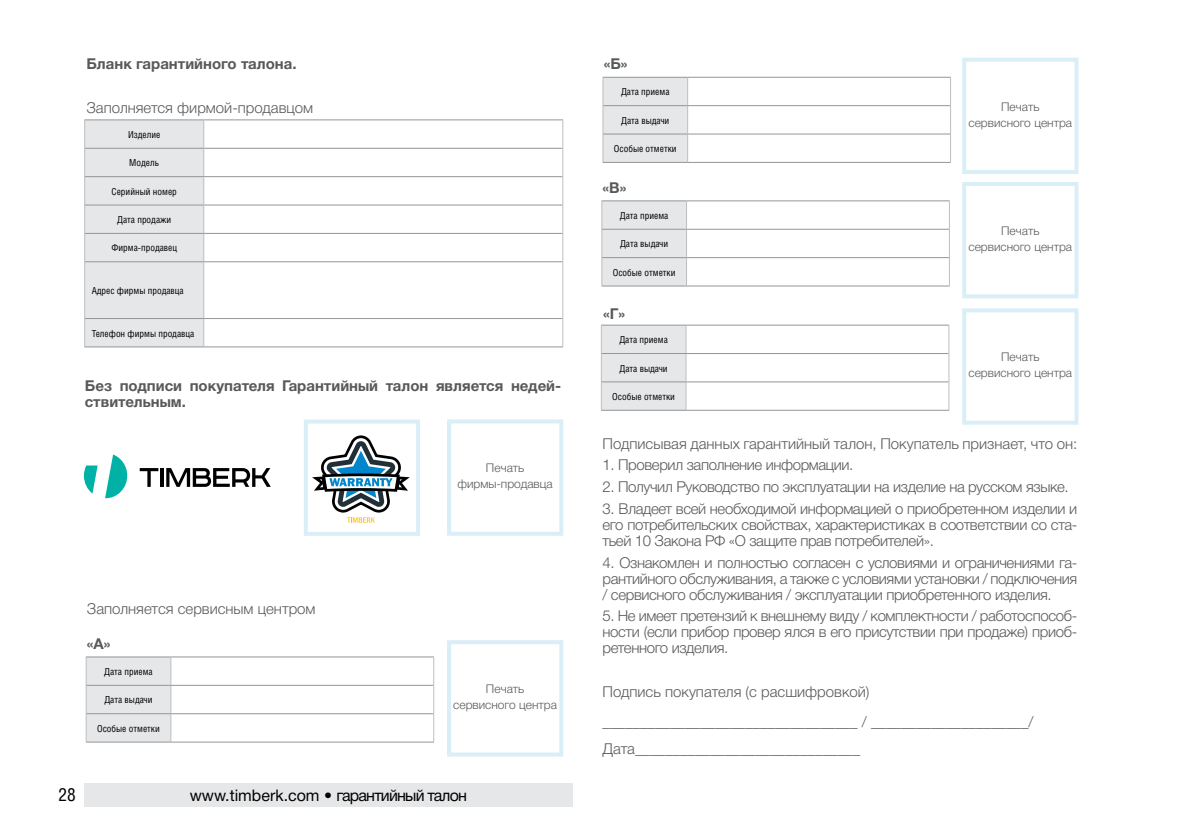
<style>
.page{position:relative;width:1191px;height:840px;background:#fff}
.page>*{position:absolute;margin:0;border:0;box-sizing:border-box;transform-origin:0 0}
.t1{font:18px "Helios Cond C";color:#000}
.t2{font:16px "Helvetica Neue Cyr";letter-spacing:-.05em;color:#000}
.t3{font:300 15px/16px "Helvetica Neue Cyr";letter-spacing:-.025em;color:#58595b;text-align:justify}
.t4{font:300 15px "Helvetica Neue Cyr";color:#58595b}
.t5{font:700 15px/16px "Helvetica Neue Cyr";color:#58595b}
.t6{font:300 12px/16px "Helvetica Neue Cyr";color:#58595b;text-align:center}
.t7{font:9.6px "Helios Cond C";color:#000}
</style>
<div class="page">
<div style="left:84px;top:782px;width:489px;height:24px;background:#e6e7e8"></div>
<div style="left:304px;top:419px;width:116px;height:116px;border:4px solid #a2d5ed"></div>
<div style="left:447px;top:419px;width:116px;height:116px;border:4px solid #a2d5ed"></div>
<div style="left:447px;top:639px;width:116px;height:117px;border:4px solid #a2d5ed"></div>
<div style="left:962px;top:58px;width:116px;height:116px;border:4px solid #a2d5ed"></div>
<div style="left:962px;top:182px;width:116px;height:116px;border:4px solid #a2d5ed"></div>
<div style="left:962px;top:308px;width:116px;height:116px;border:4px solid #a2d5ed"></div>
<hr style="left:204px;top:148px;width:358px;height:1px;background:#939598">
<hr style="left:204px;top:176px;width:358px;height:1px;background:#939598">
<hr style="left:204px;top:204px;width:358px;height:1px;background:#939598">
<hr style="left:204px;top:119px;width:359px;height:1px;background:#939598">
<hr style="left:204px;top:233px;width:358px;height:1px;background:#939598">
<hr style="left:204px;top:261px;width:358px;height:1px;background:#939598">
<hr style="left:204px;top:318px;width:358px;height:1px;background:#939598">
<hr style="left:204px;top:346px;width:359px;height:1px;background:#939598">
<svg style="left:562px;top:120px;width:1px;height:141px"></svg>
<hr style="left:562px;top:261px;width:1px;height:57px;background:#bcbec0">
<svg style="left:562px;top:318px;width:1px;height:28px"></svg>
<hr style="left:84px;top:119px;width:120px;height:1px;background:#939598">
<svg style="left:84px;top:120px;width:120px;height:226px;background:#e2e3e4"></svg>
<hr style="left:84px;top:346px;width:120px;height:1px;background:#939598">
<hr style="left:171px;top:684px;width:262px;height:1px;background:#939598">
<hr style="left:171px;top:712px;width:262px;height:1px;background:#939598">
<hr style="left:171px;top:741px;width:263px;height:1px;background:#939598">
<hr style="left:171px;top:656px;width:263px;height:1px;background:#939598">
<svg style="left:433px;top:657px;width:1px;height:84px"></svg>
<svg style="left:86px;top:656px;width:85px;height:85px;background:#e2e3e4"></svg>
<hr style="left:86px;top:684px;width:85px;height:1px;background:#939598">
<hr style="left:86px;top:712px;width:85px;height:1px;background:#939598">
<hr style="left:86px;top:741px;width:85px;height:1px;background:#939598">
<hr style="left:687px;top:105px;width:263px;height:1px;background:#939598">
<hr style="left:687px;top:133px;width:263px;height:1px;background:#939598">
<hr style="left:687px;top:162px;width:263px;height:1px;background:#939598">
<hr style="left:687px;top:77px;width:263px;height:1px;background:#939598">
<svg style="left:950px;top:78px;width:1px;height:84px"></svg>
<svg style="left:602px;top:77px;width:86px;height:85px;background:#e3e4e5"></svg>
<hr style="left:603px;top:105px;width:84px;height:1px;background:#939598">
<hr style="left:603px;top:133px;width:84px;height:1px;background:#939598">
<hr style="left:603px;top:162px;width:84px;height:1px;background:#939598">
<hr style="left:686px;top:229px;width:263px;height:1px;background:#939598">
<hr style="left:686px;top:257px;width:263px;height:1px;background:#939598">
<hr style="left:686px;top:285px;width:263px;height:1px;background:#939598">
<hr style="left:686px;top:200px;width:263px;height:1px;background:#939598">
<svg style="left:949px;top:201px;width:1px;height:84px"></svg>
<hr style="left:601px;top:200px;width:85px;height:1px;background:#939598">
<svg style="left:601px;top:201px;width:86px;height:85px;background:#e4e5e6"></svg>
<hr style="left:602px;top:229px;width:84px;height:1px;background:#939598">
<hr style="left:602px;top:257px;width:84px;height:1px;background:#939598">
<hr style="left:601px;top:285px;width:85px;height:1px;background:#939598">
<hr style="left:686px;top:353px;width:262px;height:1px;background:#939598">
<hr style="left:686px;top:381px;width:262px;height:1px;background:#939598">
<hr style="left:686px;top:409px;width:263px;height:1px;background:#939598">
<hr style="left:686px;top:324px;width:263px;height:1px;background:#939598">
<svg style="left:948px;top:325px;width:1px;height:84px"></svg>
<hr style="left:601px;top:324px;width:85px;height:1px;background:#939598">
<div style="left:601px;top:325px;width:85px;height:84px;background:#e6e7e8"></div>
<hr style="left:601px;top:353px;width:85px;height:1px;background:#939598">
<hr style="left:601px;top:381px;width:85px;height:1px;background:#939598">
<hr style="left:601px;top:409px;width:85px;height:1px;background:#939598">
<svg style="left:312px;top:435px;width:98px;height:87px"></svg>
<svg style="left:105px;top:454px;width:22px;height:44px"></svg>
<svg style="left:84px;top:465px;width:14px;height:28px"></svg>
<svg style="left:140px;top:468px;width:18px;height:18px"></svg>
<hr style="left:160px;top:468px;width:4px;height:18px;background:#000">
<svg style="left:166px;top:468px;width:105px;height:18px"></svg>
<p class="t5" style="left:86px;top:56px;width:212px">Бланк гарантийного талона.</p>
<p class="t4" style="left:86px;top:99px;width:228px">Заполняется фирмой-продавцом</p>
<p class="t7" style="left:128px;top:129px;width:34px">Изделие</p>
<p class="t7" style="left:129px;top:157px;width:31px">Модель</p>
<p class="t7" style="left:112px;top:185px;width:67px">Серийный номер</p>
<p class="t7" style="left:117px;top:214px;width:56px">Дата продажи</p>
<p class="t7" style="left:111px;top:242px;width:67px">Фирма-продавец</p>
<p class="t7" style="left:92px;top:284px;width:94px">Адрес фирмы продавца</p>
<p class="t7" style="left:92px;top:327px;width:104px">Телефон фирмы продавца</p>
<p class="t5" style="left:85px;top:378px;width:478px">Без подписи покупателя Гарантийный талон является недей&shy;ствительным.</p>
<p class="t4" style="left:87px;top:600px;width:230px">Заполняется сервисным центром</p>
<p class="t5" style="left:87px;top:635px;width:25px">«А»</p>
<p class="t7" style="left:104px;top:665px;width:50px">Дата приема</p>
<p class="t7" style="left:104px;top:693px;width:50px">Дата выдачи</p>
<p class="t7" style="left:97px;top:722px;width:64px">Особые отметки</p>
<p class="t6" style="left:457px;top:460px;width:97px">Печать фирмы-продавца</p>
<p class="t6" style="left:453px;top:680px;width:105px">Печать сервисного центра</p>
<p class="t1" style="left:58px;top:783px;width:19px">28</p>
<p class="t2" style="left:190px;top:786px;width:279px">www.timberk.com • гарантийный талон</p>
<p class="t5" style="left:604px;top:56px;width:25px">«Б»</p>
<p class="t7" style="left:621px;top:86px;width:50px">Дата приема</p>
<p class="t7" style="left:621px;top:114px;width:50px">Дата выдачи</p>
<p class="t7" style="left:614px;top:143px;width:64px">Особые отметки</p>
<p class="t5" style="left:602px;top:179px;width:25px">«В»</p>
<p class="t7" style="left:620px;top:209px;width:50px">Дата приема</p>
<p class="t7" style="left:620px;top:238px;width:50px">Дата выдачи</p>
<p class="t7" style="left:613px;top:266px;width:64px">Особые отметки</p>
<p class="t5" style="left:603px;top:306px;width:23px">«Г»</p>
<p class="t6" style="left:968px;top:98px;width:105px">Печать сервисного центра</p>
<p class="t6" style="left:968px;top:223px;width:105px">Печать сервисного центра</p>
<p class="t7" style="left:619px;top:334px;width:50px">Дата приема</p>
<p class="t7" style="left:619px;top:362px;width:50px">Дата выдачи</p>
<p class="t7" style="left:612px;top:390px;width:64px">Особые отметки</p>
<p class="t4" style="left:602px;top:435px;width:476px">Подписывая данных гарантийный талон, Покупатель признает, что он:</p>
<p class="t3" style="left:602px;top:457px;width:252px">1. Проверил заполнение информации.</p>
<p class="t3" style="left:602px;top:478px;width:467px">2. Получил Руководство по эксплуатации на изделие на русском языке.</p>
<p class="t3" style="left:602px;top:500px;width:476px">3. Владеет всей необходимой информацией о приобретенном изделии и его потребительских свойствах, характеристиках в соответствии со ста&shy;тьей 10 Закона РФ «О защите прав потребителей».</p>
<p class="t3" style="left:602px;top:554px;width:476px">4. Ознакомлен и полностью согласен с условиями и ограничениями га&shy;рантийного обслуживания, а также с условиями установки / подключения / сервисного обслуживания / эксплуатации приобретенного изделия.</p>
<p class="t3" style="left:602px;top:607px;width:476px">5. Не имеет претензий к внешнему виду / комплектности / работоспособ&shy;ности (если прибор провер ялся в его присутствии при продаже) приоб&shy;ретенного изделия.</p>
<p class="t4" style="left:602px;top:682px;width:268px">Подпись покупателя (с расшифровкой)</p>
<p class="t6" style="left:968px;top:349px;width:105px">Печать сервисного центра</p>
<p class="t3" style="left:602px;top:740px;width:259px">Дата______________________________</p>
</div>
